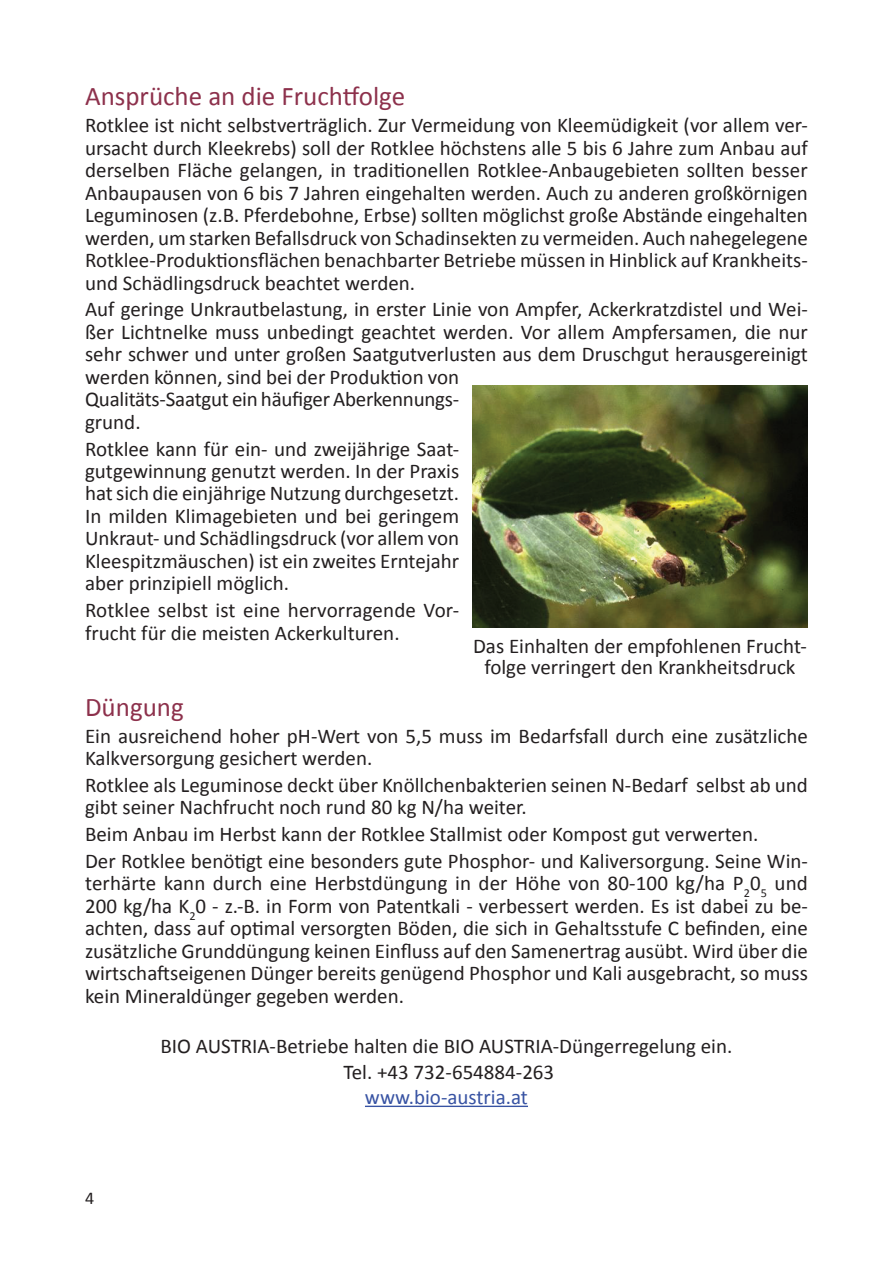
<style>
.page{position:relative;width:893px;height:1263px;background:#fff}
.page>*{position:absolute;margin:0;border:0;box-sizing:border-box;transform-origin:0 0}
.t1{font:27px "Calibri";color:#8d314c}
.t2{font:21px/22.5px "Calibri";color:#231f20}
.t3{font:21px "Calibri";color:#3853a3}
.t4{font:18px "Calibri";color:#231f20}
</style>
<div class="page">
<hr style="left:365px;top:1106px;width:163px;height:1px;background:#3853a3">
<img style="left:472px;top:385px;width:336px;height:242px">
<p class="t1" style="left:85px;top:79px;width:322px">Ansprüche an die Fruchtfolge</p>
<p class="t2" style="left:85px;top:114px;width:724px;text-align:justify">Rotklee ist nicht selbstverträglich. Zur Vermeidung von Kleemüdigkeit (vor allem ver&shy;ursacht durch Kleekrebs) soll der Rotklee höchstens alle 5 bis 6 Jahre zum Anbau auf derselben Fläche gelangen, in traditionellen Rotklee-Anbaugebieten sollten besser Anbaupausen von 6 bis 7 Jahren eingehalten werden. Auch zu anderen großkörnigen Leguminosen (z.B. Pferdebohne, Erbse) sollten möglichst große Abstände eingehalten werden, um starken Befallsdruck von Schadinsekten zu vermeiden. Auch nahegelegene Rotklee-Produktionsflächen benachbarter Betriebe müssen in Hinblick auf Krankheits&shy;und Schädlingsdruck beachtet werden.</p>
<p class="t2" style="left:85px;top:298px;width:724px">Auf geringe Unkrautbelastung, in erster Linie von Ampfer, Ackerkratzdistel und Wei&shy;ßer Lichtnelke muss unbedingt geachtet werden. Vor allem Ampfersamen, die nur sehr schwer und unter großen Saatgutverlusten aus dem Druschgut herausgereinigt werden können, sind bei der Produktion von<br>Qualitäts-Saatgut ein häufiger Aberkennungs-<br>grund.</p>
<p class="t2" style="left:85px;top:437px;width:376px;text-align:justify">Rotklee kann für ein- und zweijährige Saat&shy;gutgewinnung genutzt werden. In der Praxis hat sich die einjährige Nutzung durchgesetzt.<br>In milden Klimagebieten und bei geringem Unkraut- und Schädlingsdruck (vor allem von Kleespitzmäuschen) ist ein zweites Erntejahr aber prinzipiell möglich.</p>
<p class="t2" style="left:85px;top:599px;width:376px">Rotklee selbst ist eine hervorragende Vor&shy;frucht für die meisten Ackerkulturen.</p>
<p class="t2" style="left:473px;top:636px;width:335px;line-height:21px;text-align:center">Das Einhalten der empfohlenen Frucht&shy;folge verringert den Krankheitsdruck</p>
<p class="t1" style="left:85px;top:690px;width:100px">Düngung</p>
<p class="t2" style="left:85px;top:724px;width:724px">Ein ausreichend hoher pH-Wert von 5,5 muss im Bedarfsfall durch eine zusätzliche<br>Kalkversorgung gesichert werden.</p>
<p class="t2" style="left:85px;top:774px;width:724px">Rotklee als Leguminose deckt über Knöllchenbakterien seinen N-Bedarf selbst ab und gibt seiner Nachfrucht noch rund 80 kg N/ha weiter.</p>
<p class="t2" style="left:85px;top:821px;width:724px;line-height:26.7px">Beim Anbau im Herbst kann der Rotklee Stallmist oder Kompost gut verwerten.<br>Der Rotklee benötigt eine besonders gute Phosphor- und Kaliversorgung. Seine Win-</p>
<p class="t2" style="left:85px;top:872px;width:724px;text-align:justify">terhärte kann durch eine Herbstdüngung in der Höhe von 80-100 kg/ha P<sub>2</sub>0<sub>5</sub> und 200 kg/ha K<sub>2</sub>0 - z.-B. in Form von Patentkali - verbessert werden. Es ist dabei zu be&shy;achten, dass auf optimal versorgten Böden, die sich in Gehaltsstufe C befinden, eine zusätzliche Grunddüngung keinen Einfluss auf den Samenertrag ausübt. Wird über die wirtschaftseigenen Dünger bereits genügend Phosphor und Kali ausgebracht, so muss kein Mineraldünger gegeben werden.</p>
<p class="t2" style="left:161px;top:1034px;width:573px;line-height:25.2px;text-align:center">BIO AUSTRIA-Betriebe halten die BIO AUSTRIA-Düngerregelung ein.<br>Tel. +43 732-654884-263</p>
<p class="t3" style="left:365px;top:1084px;width:165px">www.bio-austria.at</p>
<p class="t4" style="left:85px;top:1187px;width:11px">4</p>
</div>
